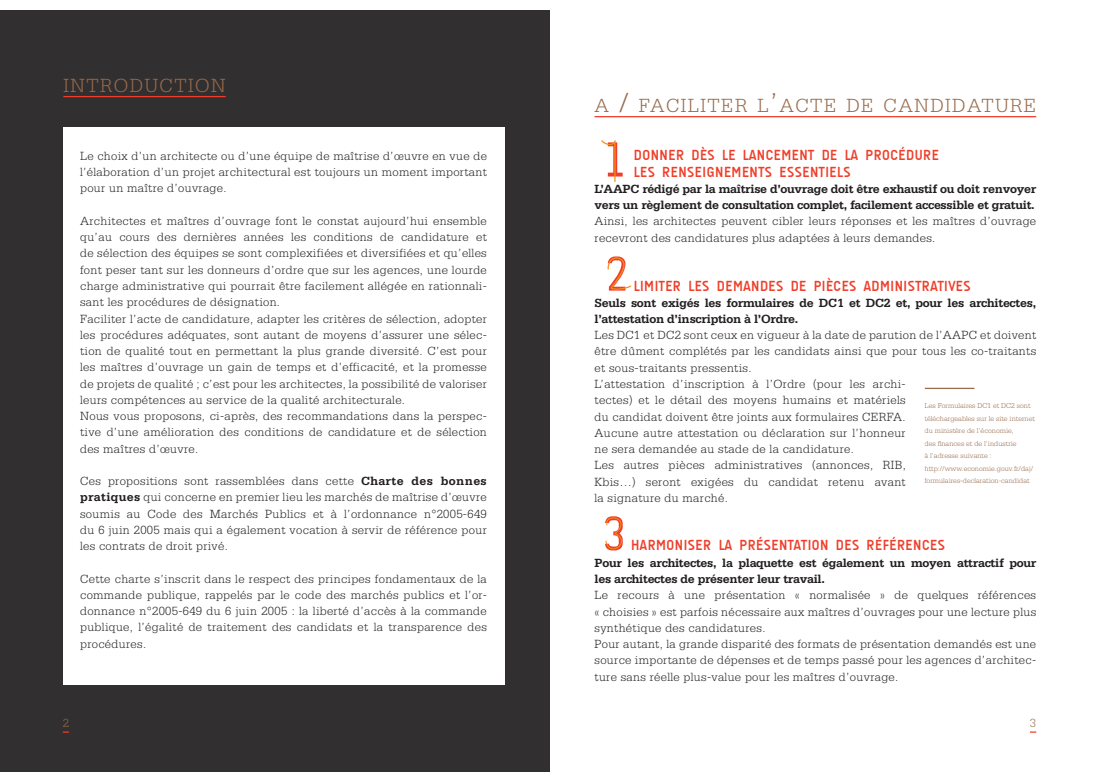
<style>
.page{position:relative;width:1099px;height:780px;background:#fff}
.page>*{position:absolute;margin:0;border:0;box-sizing:border-box;transform-origin:0 0}
.t1{font:50px "A Udimat";color:#ef3e29}
.t2{font:300 20.12px "Serifa";letter-spacing:.07em;color:#986a4b}
.t3{font:700 14.88px/16.2px "A Udimat";letter-spacing:.035em;color:#ef3e29}
.t4{font:300 12.5px/16.2px "Serifa";letter-spacing:.025em;color:#231f20}
.t5{font:700 12.5px/16.2px "Serifa";letter-spacing:-.025em;color:#231f20}
.t6{font:300 12.5px "Serifa";color:#986a4b}
.t7{font:300 7.5px/12.5px "Serifa";color:#986a4b}
.s1{font-weight:700}
.s2{font-size:28.75px}
</style>
<div class="page">
<div style="left:0;top:10px;width:549px;height:761px;background:#312f30"></div>
<div style="left:63px;top:127px;width:441px;height:557px;background:#fff"></div>
<hr style="left:63px;top:96px;width:163px;height:1px;background:#ef3e29">
<hr style="left:594px;top:116px;width:442px;height:1px;background:#ef3e29">
<hr style="left:924px;top:388px;width:50px;height:1px;background:#986a4b">
<svg style="left:601px;top:139px;width:15px;height:43px"></svg>
<svg style="left:607px;top:257px;width:25px;height:33px"></svg>
<svg style="left:605px;top:517px;width:17px;height:33px"></svg>
<h2 class="t2" style="left:63px;top:74px;width:164px">INTRODUCTION</h2>
<p class="t4" style="left:80px;top:148px;width:408px;text-align:justify">Le choix d’un architecte ou d’une équipe de maîtrise d’œuvre en vue de l’élaboration d’un projet architectural est toujours un moment important pour un maître d’ouvrage.</p>
<p class="t4" style="left:80px;top:213px;width:408px">Architectes et maîtres d’ouvrage font le constat aujourd’hui ensemble qu’au cours des dernières années les conditions de candidature et de sélection des équipes se sont complexifiées et diversifiées et qu’elles font peser tant sur les donneurs d’ordre que sur les agences, une lourde charge administrative qui pourrait être facilement allégée en rationnali&shy;sant les procédures de désignation.<br>Faciliter l’acte de candidature, adapter les critères de sélection, adopter les procédures adéquates, sont autant de moyens d’assurer une sélec&shy;tion de qualité tout en permettant la plus grande diversité. C’est pour les maîtres d’ouvrage un gain de temps et d’efficacité, et la promesse de projets de qualité ; c’est pour les architectes, la possibilité de valoriser leurs compétences au service de la qualité architecturale.<br>Nous vous proposons, ci-après, des recommandations dans la perspec&shy;tive d’une amélioration des conditions de candidature et de sélection des maîtres d’œuvre.</p>
<p class="t4" style="left:80px;top:473px;width:408px;text-align:justify">Ces propositions sont rassemblées dans cette <span class="s1">Charte des bonnes pratiques</span> qui concerne en premier lieu les marchés de maîtrise d’œuvre soumis au Code des Marchés Publics et à l’ordonnance n°2005-649 du 6 juin 2005 mais qui a également vocation à servir de référence pour les contrats de droit privé.</p>
<p class="t4" style="left:80px;top:570px;width:408px;text-align:justify">Cette charte s’inscrit dans le respect des principes fondamentaux de la commande publique, rappelés par le code des marchés publics et l’or&shy;donnance n°2005-649 du 6 juin 2005 : la liberté d’accès à la commande publique, l’égalité de traitement des candidats et la transparence des procédures.</p>
<h2 class="t2" style="left:594px;top:94px;width:443px">A <span class="s2">/</span> FACILITER L<span class="s2">’</span>ACTE DE CANDIDATURE</h2>
<h1 class="t1" style="left:606px;top:131px;width:19px">1</h1>
<p class="t3" style="left:634px;top:147px;width:306px">DONNER DÈS LE LANCEMENT DE LA PROCÉDURE<br>LES RENSEIGNEMENTS ESSENTIELS</p>
<p class="t5" style="left:594px;top:180px;width:443px">L’AAPC rédigé par la maîtrise d’ouvrage doit être exhaustif ou doit renvoyer vers un règlement de consultation complet, facilement accessible et gratuit.</p>
<p class="t4" style="left:594px;top:213px;width:443px">Ainsi, les architectes peuvent cibler leurs réponses et les maîtres d’ouvrage recevront des candidatures plus adaptées à leurs demandes.</p>
<h1 class="t1" style="left:606px;top:245px;width:23px">2</h1>
<p class="t3" style="left:634px;top:277px;width:338px">LIMITER LES DEMANDES DE PIÈCES ADMINISTRATIVES</p>
<p class="t5" style="left:594px;top:294px;width:443px">Seuls sont exigés les formulaires de DC1 et DC2 et, pour les architectes, l’attestation d’inscription à l’Ordre.</p>
<p class="t4" style="left:594px;top:327px;width:443px">Les DC1 et DC2 sont ceux en vigueur à la date de parution de l’AAPC et doivent être dûment complétés par les candidats ainsi que pour tous les co-traitants et sous-traitants pressentis.<br>L’attestation d’inscription à l’Ordre (pour les archi-<br>tectes) et le détail des moyens humains et matériels<br>du candidat doivent être joints aux formulaires CERFA.<br>Aucune autre attestation ou déclaration sur l’honneur<br>ne sera demandée au stade de la candidature.<br>Les autres pièces administratives (annonces, RIB,<br>Kbis…) seront exigées du candidat retenu avant<br>la signature du marché.</p>
<p class="t7" style="left:924px;top:399px;width:112px">Les Formulaires DC1 et DC2 sont téléchargeables sur le site internet du ministère de l’économie,<br>des finances et de l’industrie<br>à l’adresse suivante : http://www.economie.gouv.fr/daj/ formulaires-declaration-candidat</p>
<h1 class="t1" style="left:603px;top:505px;width:24px">3</h1>
<p class="t3" style="left:631px;top:537px;width:315px">HARMONISER LA PRÉSENTATION DES RÉFÉRENCES</p>
<p class="t5" style="left:594px;top:554px;width:443px">Pour les architectes, la plaquette est également un moyen attractif pour les architectes de présenter leur travail.</p>
<p class="t4" style="left:594px;top:587px;width:443px">Le recours à une présentation « normalisée » de quelques références « choisies » est parfois nécessaire aux maîtres d’ouvrages pour une lecture plus synthétique des candidatures.<br>Pour autant, la grande disparité des formats de présentation demandés est une source importante de dépenses et de temps passé pour les agences d’architec&shy;ture sans réelle plus-value pour les maîtres d’ouvrage.</p>
<p class="t6" style="left:63px;top:716px;width:8px">2</p>
<p class="t6" style="left:1029px;top:716px;width:8px">3</p>
</div>
